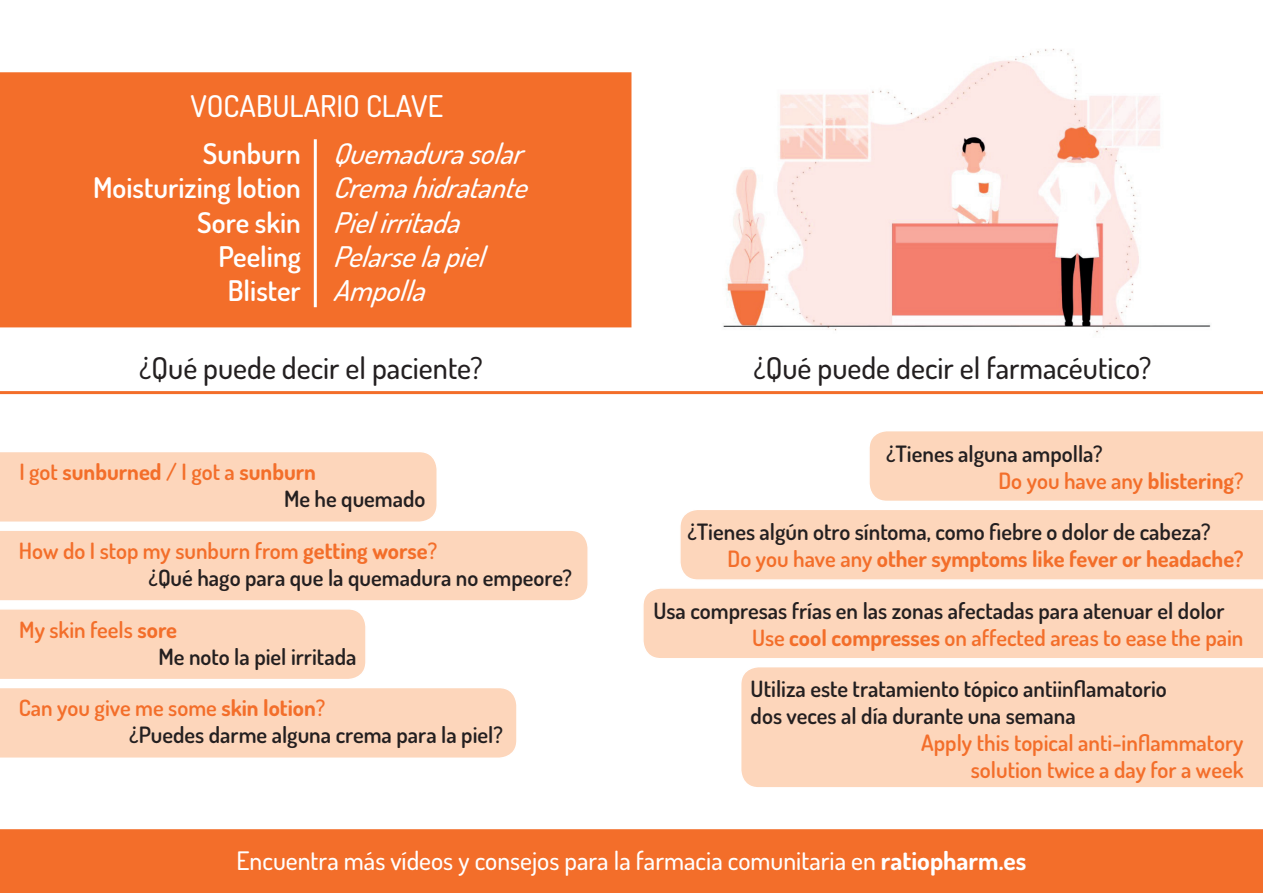
<style>
.page{position:relative;width:1263px;height:893px;background:#fff}
.page>*{position:absolute;margin:0;border:0;box-sizing:border-box;transform-origin:0 0}
.t1{font:500 30px "Dosis";color:#231f20}
.t2{font:500 30px "Dosis";color:#fff}
.t3{font:italic 500 28.5px/34.2px "Dosis";color:#fff}
.t4{font:600 28.5px/34.2px "Dosis";color:#fff;text-align:right}
.t5{font:500 25.5px "Dosis";color:#fff}
.t6{font:600 22.5px/27px "Dosis";color:#231f20}
.t7{font:600 22.5px/27px "Dosis";color:#f36e2a;text-align:right}
.t8{font:700 22.5px/27px "Dosis";color:#f36e2a}
.s1{font-weight:600}
.s2{font-weight:600;color:#231f20}
.s3{color:#f36e2a}
.s4{font-weight:700;color:#f36e2a}
.s5{font-weight:700}
</style>
<div class="page">
<div style="left:1px;top:830px;width:1261px;height:62px;background:#f36e2a"></div>
<div style="left:0;top:829px;width:1263px;height:64px;border:2px solid #f36e2a"></div>
<div style="left:1px;top:73px;width:630px;height:254px;background:#f36e2a"></div>
<div style="left:0;top:72px;width:631px;height:255px;border:2px solid #f36e2a"></div>
<div style="left:314px;top:139px;width:3px;height:168px;border:2px solid #fff"></div>
<img style="left:723px;top:48px;width:488px;height:285px">
<div style="left:0;top:452px;width:437px;height:70px;background:#fdd6bb"></div>
<div style="left:0;top:531px;width:588px;height:70px;background:#fdd6bb"></div>
<svg style="left:0;top:391px;width:1263px;height:3px;background:#f37230"></svg>
<div style="left:0;top:609px;width:366px;height:70px;background:#fdd6bb"></div>
<div style="left:0;top:688px;width:517px;height:70px;background:#fdd6bb"></div>
<div style="left:869px;top:431px;width:394px;height:70px;background:#fdd6bb"></div>
<div style="left:680px;top:510px;width:583px;height:70px;background:#fdd6bb"></div>
<div style="left:643px;top:588px;width:620px;height:70px;background:#fdd6bb"></div>
<div style="left:741px;top:667px;width:522px;height:120px;background:#fdd6bb"></div>
<h1 class="t2" style="left:190px;top:86px;width:254px">VOCABULARIO CLAVE</h1>
<p class="t4" style="left:93px;top:136px;width:209px">Sunburn<br>Moisturizing lotion<br>Sore skin<br>Peeling<br>Blister</p>
<p class="t3" style="left:333px;top:136px;width:206px">Quemadurasolar<br>Cremahidratante<br>Pielirritada<br>Pelarselapiel<br>Ampolla</p>
<h1 class="t1" style="left:139px;top:349px;width:345px">¿Qué puede decir el paciente?</h1>
<h1 class="t1" style="left:753px;top:349px;width:399px">¿Qué puede decir el farmacéutico?</h1>
<p class="t8" style="left:284px;top:458px;width:143px;text-indent:-265px"><span class="s1">I got</span> sunburned <span class="s1">/ I got a</span> sunburn<br><span class="s2">Me he quemado</span></p>
<p class="t6" style="left:149px;top:537px;width:425px;text-indent:-130px"><span class="s3">How do I stop my sunburn from</span> <span class="s4">getting worse</span><span class="s3">?<br></span>¿Qué hago para que la quemadura no empeore?</p>
<p class="t6" style="left:159px;top:615px;width:199px;text-indent:-139px"><span class="s3">My skin feels</span> <span class="s4">sore<br></span>Me noto la piel irritada</p>
<p class="t6" style="left:129px;top:694px;width:375px;text-indent:-111px"><span class="s3">Can you give me some</span> <span class="s4">skin lotion</span><span class="s3">?<br></span>¿Puedes darme alguna crema para la piel?</p>
<p class="t6" style="left:998px;top:439px;width:247px;text-indent:-112px">¿Tienes alguna ampolla?<br><span class="s3">Do you have any</span> <span class="s4">blistering</span><span class="s3">?</span></p>
<p class="t6" style="left:727px;top:518px;width:517px;text-indent:-40px">¿Tienes algún otro síntoma, como fiebre o dolor de cabeza?<br><span class="s3">Do you have any</span> <span class="s4">other symptoms like fever or headache?</span></p>
<p class="t6" style="left:752px;top:597px;width:493px;text-indent:-98px">Usa compresas frías en las zonas afectadas para atenuar el dolor<br><span class="s3">Use</span> <span class="s4">cool compresses</span> <span class="s3">on affected areas to ease the pain</span></p>
<p class="t6" style="left:751px;top:675px;width:418px">Utiliza este tratamiento tópico antiinflamatorio dos veces al día durante una semana</p>
<p class="t7" style="left:921px;top:729px;width:324px">Apply this topical anti-inflammatory solution twice a day for a week</p>
<p class="t5" style="left:236px;top:844px;width:791px">Encuentra más vídeos y consejos para la farmacia comunitaria en <span class="s5">ratiopharm.es</span></p>
</div>
